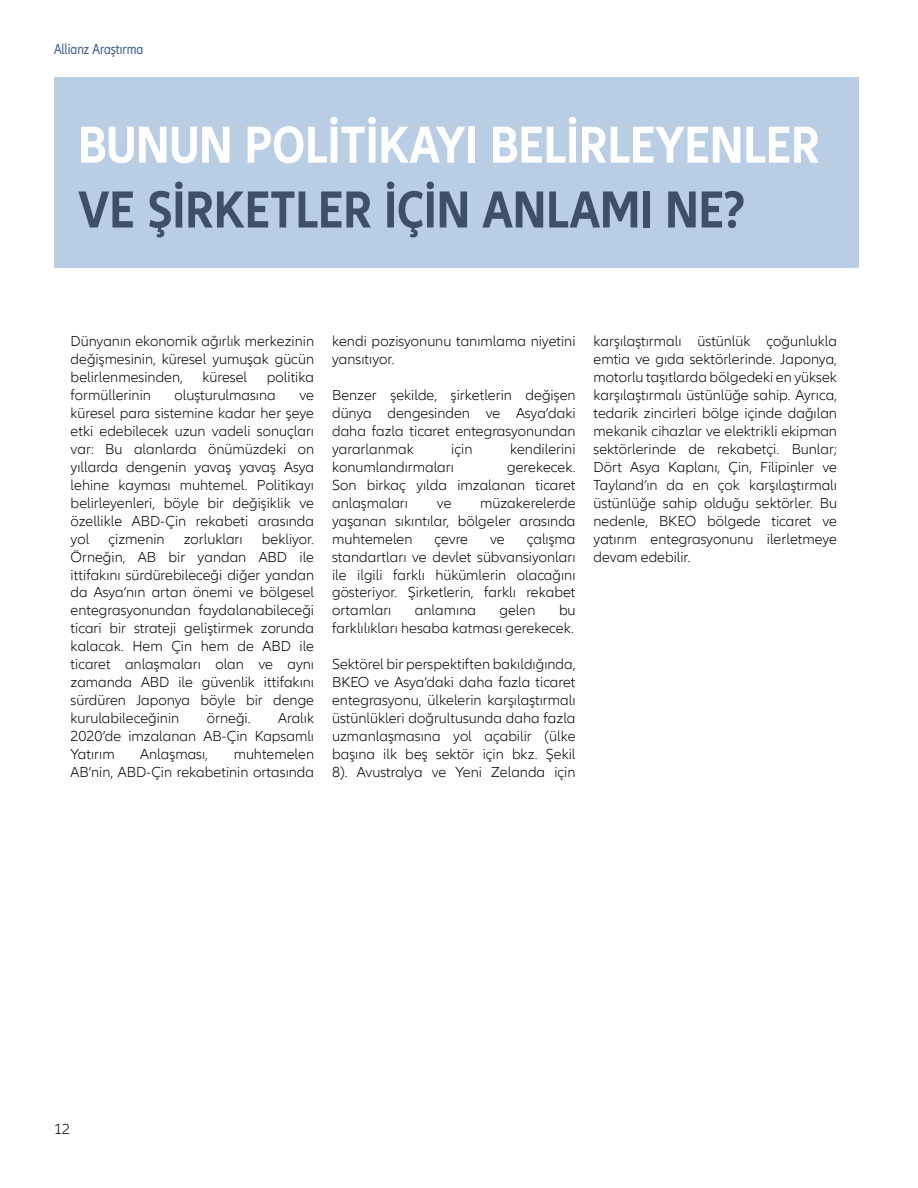
<style>
.page{position:relative;width:918px;height:1188px;background:#fff}
.page>*{position:absolute;margin:0;border:0;box-sizing:border-box;transform-origin:0 0}
.t1{font:700 condensed 54px "Allianz Neo";color:#fff}
.t2{font:700 condensed 54px "Allianz Neo";color:#3f4e6a}
.t3{font:300 15px/18px "Allianz Neo";color:#000;text-align:justify}
.t4{font:condensed 15px "Allianz Neo";color:#49648d}
</style>
<div class="page">
<div style="left:54px;top:78px;width:804px;height:190px;background:#b9cde5"></div>
<p class="t4" style="left:54px;top:40px;width:91px">Allianz Araştırma</p>
<h1 class="t1" style="left:78px;top:114px;width:743px">BUNUN POLİTİKAYI BELİRLEYENLER</h1>
<h1 class="t2" style="left:78px;top:178px;width:669px">VE ŞİRKETLER İÇİN ANLAMI NE?</h1>
<p class="t3" style="left:71px;top:333px;width:245px">Dünyanın ekonomik ağırlık merkezinin değişmesinin, küresel yumuşak gücün belirlenmesinden,</p>
<p class="t3" style="left:203px;top:369px;width:46px">küresel</p>
<p class="t3" style="left:267px;top:369px;width:49px">politika</p>
<p class="t3" style="left:71px;top:387px;width:82px">formüllerinin</p>
<p class="t3" style="left:175px;top:387px;width:103px">oluşturulmasına</p>
<p class="t3" style="left:71px;top:387px;width:245px;text-indent:229px">ve küresel para sistemine kadar her şeye etki edebilecek uzun vadeli sonuçları var: Bu alanlarda önümüzdeki on yıllarda dengenin yavaş yavaş Asya lehine kayması muhtemel. Politikayı belirleyenleri, böyle bir değişiklik ve özellikle ABD-Çin rekabeti arasında yol</p>
<p class="t3" style="left:71px;top:530px;width:245px;text-indent:191px">bekliyor.<br>Örneğin, AB bir yandan ABD ile ittifakını sürdürebileceği diğer yandan da Asya’nın artan önemi ve bölgesel entegrasyonundan faydalanabileceği ticari bir strateji geliştirmek zorunda kalacak. Hem Çin hem de ABD ile ticaret anlaşmaları olan ve aynı zamanda ABD ile güvenlik ittifakını sürdüren Japonya böyle bir denge kurulabileceğinin</p>
<p class="t3" style="left:108px;top:530px;width:58px">çizmenin</p>
<p class="t3" style="left:184px;top:530px;width:60px">zorlukları</p>
<p class="t3" style="left:71px;top:709px;width:245px;text-indent:208px">Aralık 2020’de imzalanan AB-Çin Kapsamlı Yatırım</p>
<p class="t3" style="left:207px;top:709px;width:45px">örneği.</p>
<p class="t3" style="left:71px;top:745px;width:245px;text-align:right">muhtemelen<br>AB’nin, ABD-Çin rekabetinin ortasında</p>
<p class="t3" style="left:140px;top:745px;width:69px">Anlaşması,</p>
<p class="t3" style="left:332px;top:333px;width:245px">kendi pozisyonunu tanımlama niyetini yansıtıyor.</p>
<p class="t3" style="left:332px;top:387px;width:245px">Benzer şekilde, şirketlerin değişen dünya dengesinden ve Asya’daki daha fazla ticaret entegrasyonundan yararlanmak</p>
<p class="t3" style="left:451px;top:440px;width:23px">için</p>
<p class="t3" style="left:510px;top:440px;width:67px">kendilerini</p>
<p class="t3" style="left:332px;top:458px;width:123px">konumlandırmaları</p>
<p class="t3" style="left:332px;top:458px;width:245px;text-indent:175px">gerekecek.<br>Son birkaç yılda imzalanan ticaret anlaşmaları</p>
<p class="t3" style="left:332px;top:494px;width:245px;text-indent:148px">müzakerelerde yaşanan sıkıntılar, bölgeler arasında muhtemelen</p>
<p class="t3" style="left:437px;top:494px;width:16px">ve</p>
<p class="t3" style="left:332px;top:530px;width:245px;text-indent:195px">çalışma standartları ve devlet sübvansiyonları ile ilgili farklı hükümlerin olacağını gösteriyor. Şirketlerin, farklı rekabet ortamları</p>
<p class="t3" style="left:435px;top:530px;width:35px">çevre</p>
<p class="t3" style="left:490px;top:530px;width:16px">ve</p>
<p class="t3" style="left:332px;top:602px;width:245px;text-align:right">bu<br>farklılıkları hesaba katması gerekecek.</p>
<p class="t3" style="left:332px;top:656px;width:245px">Sektörel bir perspektiften bakıldığında, BKEO ve Asya’daki daha fazla ticaret entegrasyonu, ülkelerin karşılaştırmalı üstünlükleri doğrultusunda daha fazla uzmanlaşmasına yol açabilir (ülke başına ilk beş sektör için bkz. Şekil 8). Avustralya ve Yeni Zelanda için</p>
<p class="t3" style="left:415px;top:602px;width:63px">anlamına</p>
<p class="t3" style="left:500px;top:602px;width:37px">gelen</p>
<p class="t3" style="left:594px;top:333px;width:245px">karşılaştırmalı üstünlük çoğunlukla emtia ve gıda sektörlerinde. Japonya, motorlu taşıtlarda bölgedeki en yüksek karşılaştırmalı üstünlüğe sahip. Ayrıca, tedarik zincirleri bölge içinde dağılan mekanik cihazlar ve elektrikli ekipman sektörlerinde de rekabetçi. Bunlar; Dört Asya Kaplanı, Çin, Filipinler ve Tayland’ın da en çok karşılaştırmalı üstünlüğe sahip olduğu sektörler. Bu nedenle, BKEO bölgede ticaret ve yatırım entegrasyonunu ilerletmeye devam edebilir.</p>
<p class="t3" style="left:54px;top:1120px;width:18px">12</p>
</div>
